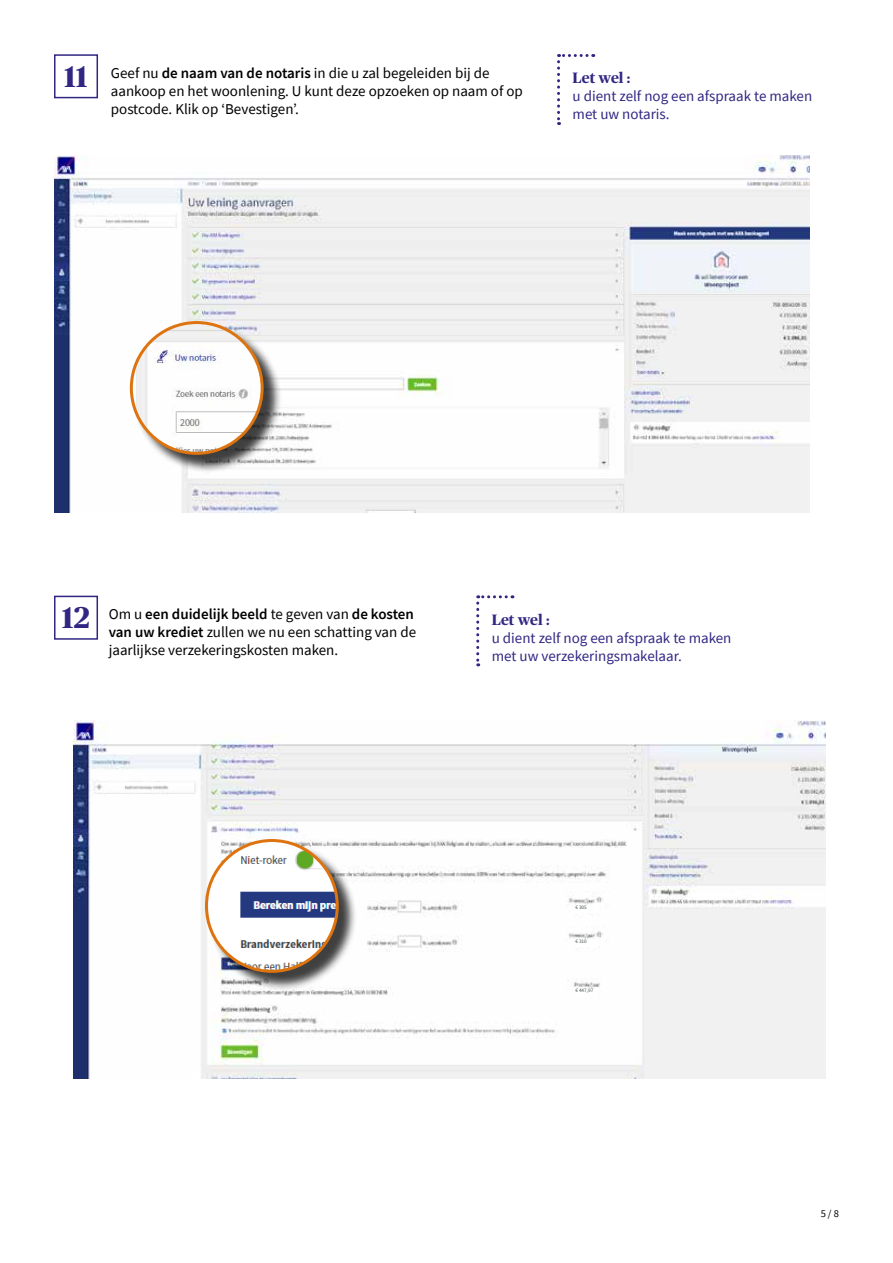
<style>
.page{position:relative;width:893px;height:1263px;background:#fff}
.page>*{position:absolute;margin:0;border:0;box-sizing:border-box;transform-origin:0 0}
.t1{font:15px/18px "Source Sans Pro";color:#000}
.t2{font:15px/18px "Source Sans Pro";color:#312783}
.t3{font:700 15px "Publico Headline";color:#312783}
.t4{font:10.5px "Source Sans Pro";color:#000}
.t5{font:5.25px "Source Sans Pro";color:#485050}
.s1{font-family:"Publico Headline";font-weight:700;font-size:30px;color:#312783}
.s2{font-weight:600}
</style>
<div class="page">
<img style="left:54px;top:155px;width:755px;height:357px">
<img style="left:74px;top:720px;width:751px;height:358px">
<div style="left:132px;top:323px;width:150px;height:150px;background:#000;opacity:.75"></div>
<img style="left:131px;top:323px;width:131px;height:130px;border-radius:65px">
<div style="left:130px;top:321px;width:134px;height:134px;border:3px solid #de740f;border-radius:50%"></div>
<div style="left:575px;top:905px;width:24px;height:7px;background:#fff"></div>
<div style="left:575px;top:939px;width:24px;height:7px;background:#fff"></div>
<div style="left:575px;top:988px;width:24px;height:7px;background:#fff"></div>
<div style="left:54px;top:54px;width:44px;height:44px;border:2px solid #312783"></div>
<div style="left:54px;top:596px;width:44px;height:44px;border:2px solid #312783"></div>
<div style="left:207px;top:841px;width:150px;height:150px;background:#000;opacity:.75"></div>
<img style="left:206px;top:840px;width:131px;height:131px;border-radius:65px">
<div style="left:205px;top:839px;width:134px;height:134px;border:3px solid #de740f;border-radius:50%"></div>
<svg style="left:557px;top:54px;width:30px;height:71px"></svg>
<svg style="left:476px;top:595px;width:30px;height:71px"></svg>
<p class="t1" style="left:111px;top:64px;width:413px;text-indent:-47px"><span class="s1">11</span> Geef nu <span class="s2">de naam van de notaris</span> in die u zal begeleiden bij de aankoop en het woonlening. U kunt deze opzoeken op naam of op postcode. Klik op ‘Bevestigen’.</p>
<p class="t3" style="left:573px;top:67px;width:59px">Let wel :</p>
<p class="t2" style="left:573px;top:87px;width:241px">u dient zelf nog een afspraak te maken met uw notaris.</p>
<p class="t1" style="left:109px;top:605px;width:309px;text-indent:-47px"><span class="s1">12</span> Om u <span class="s2">een duidelijk beeld</span> te geven van <span class="s2">de kosten van uw krediet</span> zullen we nu een schatting van de jaarlijkse verzekeringskosten maken.</p>
<p class="t3" style="left:492px;top:608px;width:59px">Let wel :</p>
<p class="t2" style="left:492px;top:628px;width:241px">u dient zelf nog een afspraak te maken met uw verzekeringsmakelaar.</p>
<p class="t5" style="left:575px;top:904px;width:13px">€ 305</p>
<p class="t5" style="left:575px;top:938px;width:13px">€ 310</p>
<p class="t5" style="left:575px;top:987px;width:20px">€ 447,97</p>
<p class="t4" style="left:821px;top:1207px;width:20px">5 / 8</p>
</div>
